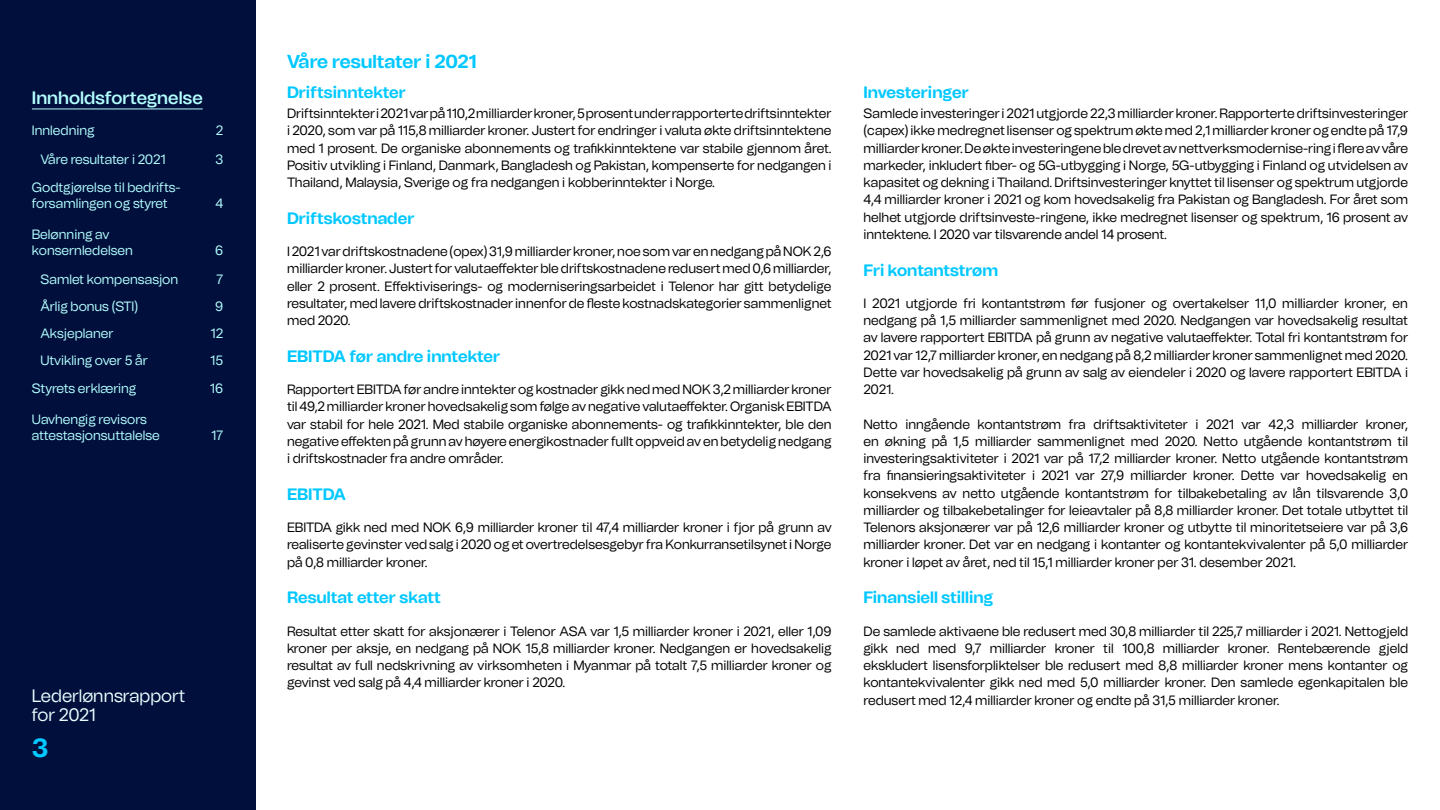
<style>
.page{position:relative;width:1440px;height:810px;background:#fff}
.page>*{position:absolute;margin:0;border:0;box-sizing:border-box;transform-origin:0 0}
.t1{font:700 26.25px "Telenor Evolution";color:#00c8ff}
.t2{font:700 18.75px "Telenor Evolution";letter-spacing:-.005em;color:#00c8ff}
.t3{font:300 18px/19.5px "Telenor Evolution";color:#e8fdff}
.t4{font:500 18px "Telenor Evolution";color:#b4ffff}
.t5{font:700 16.5px "Telenor Evolution";color:#00c8ff}
.t6{font:300 13.5px/17.2px "Telenor Evolution";color:#000;text-align:justify}
.t7{font:300 13.5px/15.8px "Telenor Evolution";color:#b4ffff}
</style>
<div class="page">
<div style="left:0;top:0;width:255px;height:810px;background:#000f3c"></div>
<hr style="left:32px;top:108px;width:171px;height:1px;background:#b4ffff">
<h3 class="t4" style="left:32px;top:87px;width:172px">Innholdsfortegnelse</h3>
<p class="t7" style="left:32px;top:123px;width:64px">Innledning</p>
<p class="t7" style="left:216px;top:123px;width:9px">2</p>
<p class="t7" style="left:40px;top:152px;width:127px">Våre resultater i 2021</p>
<p class="t7" style="left:216px;top:152px;width:9px">3</p>
<p class="t7" style="left:32px;top:180px;width:150px">Godtgjørelse til bedrifts&shy;forsamlingen og styret</p>
<p class="t7" style="left:215px;top:196px;width:9px">4</p>
<p class="t7" style="left:32px;top:227px;width:103px">Belønning av konsernledelsen</p>
<p class="t7" style="left:215px;top:242px;width:10px">6</p>
<p class="t7" style="left:40px;top:271px;width:139px">Samlet kompensasjon</p>
<p class="t7" style="left:216px;top:271px;width:8px">7</p>
<p class="t7" style="left:40px;top:298px;width:99px">Årlig bonus (STI)</p>
<p class="t7" style="left:215px;top:298px;width:10px">9</p>
<p class="t7" style="left:40px;top:325px;width:75px">Aksjeplaner</p>
<p class="t7" style="left:211px;top:325px;width:14px">12</p>
<p class="t7" style="left:40px;top:352px;width:109px">Utvikling over 5 år</p>
<p class="t7" style="left:210px;top:352px;width:14px">15</p>
<p class="t7" style="left:32px;top:381px;width:106px">Styrets erklæring</p>
<p class="t7" style="left:210px;top:381px;width:15px">16</p>
<p class="t7" style="left:32px;top:412px;width:130px">Uavhengig revisors attestasjonsuttalelse</p>
<p class="t7" style="left:211px;top:427px;width:13px">17</p>
<h3 class="t3" style="left:32px;top:686px;width:155px">Lederlønnsrapport for 2021</h3>
<h1 class="t1" style="left:32px;top:732px;width:18px">3</h1>
<h2 class="t2" style="left:287px;top:50px;width:191px">Våre resultater i 2021</h2>
<p class="t5" style="left:287px;top:82px;width:121px">Driftsinntekter</p>
<p class="t6" style="left:287px;top:105px;width:546px">Driftsinntekter i 2021 var på 110,2 milliarder kroner, 5 prosent under rapporterte driftsinntekter i 2020, som var på 115,8 milliarder kroner. Justert for endringer i valuta økte driftsinntektene med 1 prosent. De organiske abonnements og trafikkinntektene var stabile gjennom året.<br>Positiv utvikling i Finland, Danmark, Bangladesh og Pakistan, kompenserte for nedgangen i Thailand, Malaysia, Sverige og fra nedgangen i kobberinntekter i Norge.</p>
<p class="t5" style="left:287px;top:208px;width:129px">Driftskostnader</p>
<p class="t6" style="left:287px;top:243px;width:546px">I 2021 var driftskostnadene (opex) 31,9 milliarder kroner, noe som var en nedgang på NOK 2,6 milliarder kroner. Justert for valutaeffekter ble driftskostnadene redusert med 0,6 milliarder, eller 2 prosent. Effektiviserings- og moderniseringsarbeidet i Telenor har gitt betydelige resultater, med lavere driftskostnader innenfor de fleste kostnadskategorier sammenlignet med 2020.</p>
<p class="t5" style="left:287px;top:346px;width:215px">EBITDA før andre inntekter</p>
<p class="t6" style="left:287px;top:381px;width:546px">Rapportert EBITDA før andre inntekter og kostnader gikk ned med NOK 3,2 milliarder kroner til 49,2 milliarder kroner hovedsakelig som følge av negative valutaeffekter. Organisk EBITDA var stabil for hele 2021. Med stabile organiske abonnements- og trafikkinntekter, ble den negative effekten på grunn av høyere energikostnader fullt oppveid av en betydelig nedgang i driftskostnader fra andre områder.</p>
<p class="t5" style="left:287px;top:484px;width:60px">EBITDA</p>
<p class="t6" style="left:287px;top:519px;width:546px">EBITDA gikk ned med NOK 6,9 milliarder kroner til 47,4 milliarder kroner i fjor på grunn av realiserte gevinster ved salg i 2020 og et overtredelsesgebyr fra Konkurransetilsynet i Norge på 0,8 milliarder kroner.</p>
<p class="t5" style="left:287px;top:587px;width:155px">Resultat etter skatt</p>
<p class="t6" style="left:287px;top:623px;width:546px">Resultat etter skatt for aksjonærer i Telenor ASA var 1,5 milliarder kroner i 2021, eller 1,09 kroner per aksje, en nedgang på NOK 15,8 milliarder kroner. Nedgangen er hovedsakelig resultat av full nedskrivning av virksomheten i Myanmar på totalt 7,5 milliarder kroner og gevinst ved salg på 4,4 milliarder kroner i 2020.</p>
<p class="t5" style="left:863px;top:82px;width:107px">Investeringer</p>
<p class="t6" style="left:863px;top:105px;width:546px">Samlede investeringer i 2021 utgjorde 22,3 milliarder kroner. Rapporterte driftsinvesteringer (capex) ikke medregnet lisenser og spektrum økte med 2,1 milliarder kroner og endte på 17,9 milliarder kroner. De økte investeringene ble drevet av nettverksmodernise-ring i flere av våre markeder, inkludert fiber- og 5G-utbygging i Norge, 5G-utbygging i Finland og utvidelsen av kapasitet og dekning i Thailand. Driftsinvesteringer knyttet til lisenser og spektrum utgjorde 4,4 milliarder kroner i 2021 og kom hovedsakelig fra Pakistan og Bangladesh. For året som helhet utgjorde driftsinveste-ringene, ikke medregnet lisenser og spektrum, 16 prosent av inntektene. I 2020 var tilsvarende andel 14 prosent.</p>
<p class="t5" style="left:863px;top:260px;width:136px">Fri kontantstrøm</p>
<p class="t6" style="left:863px;top:295px;width:546px">I 2021 utgjorde fri kontantstrøm før fusjoner og overtakelser 11,0 milliarder kroner, en nedgang på 1,5 milliarder sammenlignet med 2020. Nedgangen var hovedsakelig resultat av lavere rapportert EBITDA på grunn av negative valutaeffekter. Total fri kontantstrøm for 2021 var 12,7 milliarder kroner, en nedgang på 8,2 milliarder kroner sammenlignet med 2020.<br>Dette var hovedsakelig på grunn av salg av eiendeler i 2020 og lavere rapportert EBITDA i 2021.</p>
<p class="t6" style="left:863px;top:416px;width:546px">Netto inngående kontantstrøm fra driftsaktiviteter i 2021 var 42,3 milliarder kroner, en økning på 1,5 milliarder sammenlignet med 2020. Netto utgående kontantstrøm til investeringsaktiviteter i 2021 var på 17,2 milliarder kroner. Netto utgående kontantstrøm fra finansieringsaktiviteter i 2021 var 27,9 milliarder kroner. Dette var hovedsakelig en konsekvens av netto utgående kontantstrøm for tilbakebetaling av lån tilsvarende 3,0 milliarder og tilbakebetalinger for leieavtaler på 8,8 milliarder kroner. Det totale utbyttet til Telenors aksjonærer var på 12,6 milliarder kroner og utbytte til minoritetseiere var på 3,6 milliarder kroner. Det var en nedgang i kontanter og kontantekvivalenter på 5,0 milliarder kroner i løpet av året, ned til 15,1 milliarder kroner per 31. desember 2021.</p>
<p class="t5" style="left:863px;top:587px;width:131px">Finansiell stilling</p>
<p class="t6" style="left:863px;top:623px;width:546px">De samlede aktivaene ble redusert med 30,8 milliarder til 225,7 milliarder i 2021. Nettogjeld gikk ned med 9,7 milliarder kroner til 100,8 milliarder kroner. Rentebærende gjeld ekskludert lisensforpliktelser ble redusert med 8,8 milliarder kroner mens kontanter og kontantekvivalenter gikk ned med 5,0 milliarder kroner. Den samlede egenkapitalen ble redusert med 12,4 milliarder kroner og endte på 31,5 milliarder kroner.</p>
</div>
